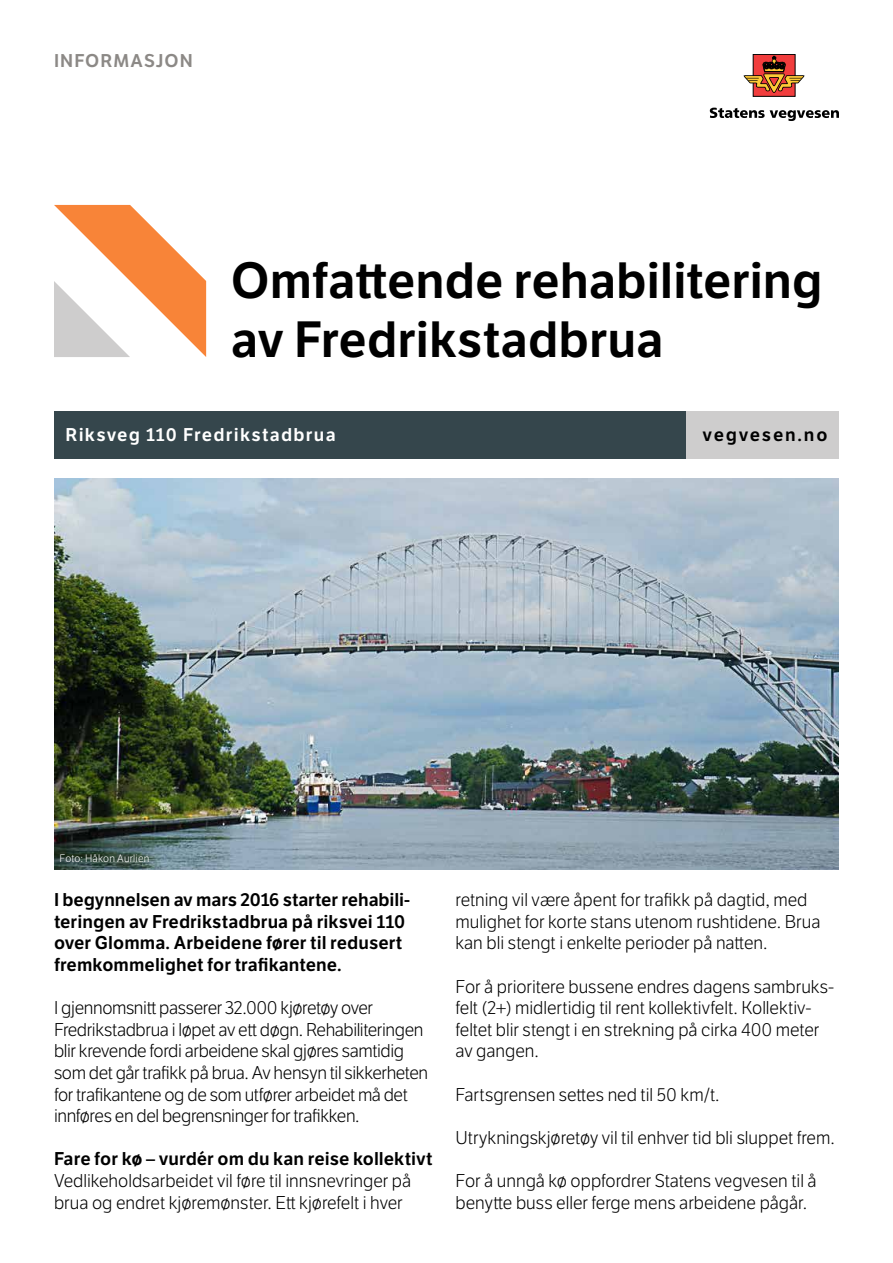
<style>
.page{position:relative;width:893px;height:1263px;background:#fff}
.page>*{position:absolute;margin:0;border:0;box-sizing:border-box;transform-origin:0 0}
.Overskrift_-_1{font:600 49.5px/59.4px "LFT Etica";letter-spacing:-.005em;color:#000}
.Bildetekst_-_1{font:300 18px/21.6px "LFT Etica";letter-spacing:-.005em;color:#000}
.Bildetekst_-_1-2{font:600 18px/21.6px "LFT Etica";color:#000}
.Overskrift_-_2{font:600 18px "LFT Etica";color:#000}
.Infobox_-_Hvit{font:600 18px "LFT Etica";letter-spacing:.07em;color:#fff}
.Overskrift_-_2-2{font:600 18px "LFT Etica";letter-spacing:.055em;color:#8c8986}
.Infoboks_-_Sort{font:600 18px "LFT Etica";letter-spacing:.1em;color:#000}
.Brødtekst_-_1{font:300 10.5px "LFT Etica";letter-spacing:.02em;color:#fff}
</style>
<div class="page">
<svg style="left:710px;top:108px;width:129px;height:13px"></svg>
<div style="left:753px;top:54px;width:42px;height:43px;background:#f13d3d;border:1px solid #000"></div>
<svg style="left:743px;top:55px;width:62px;height:39px"></svg>
<svg style="left:54px;top:205px;width:152px;height:152px"></svg>
<img style="left:54px;top:478px;width:785px;height:392px">
<div style="left:575px;top:411px;width:264px;height:47px;background:#cecdcd"></div>
<div style="left:54px;top:411px;width:631px;height:47px;background:#35464c"></div>
<h2 class="Overskrift_-_2-2" style="left:54px;top:50px;width:140px">INFORMASJON</h2>
<h1 class="Overskrift_-_1" style="left:231px;top:251px;width:593px">Omfattende rehabilitering av Fredrikstadbrua</h1>
<h2 class="Infobox_-_Hvit" style="left:65px;top:424px;width:272px">Riksveg 110 Fredrikstadbrua</h2>
<h2 class="Infoboks_-_Sort" style="left:703px;top:424px;width:126px">vegvesen.no</h2>
<p class="Brødtekst_-_1" style="left:60px;top:853px;width:91px">Foto: Håkon Aurlien</p>
<p class="Bildetekst_-_1-2" style="left:54px;top:889px;width:358px">I begynnelsen av mars 2016 starter rehabili&shy;teringen av Fredrikstadbrua på riksvei 110 over Glomma. Arbeidene fører til redusert fremkommelighet for trafikantene.</p>
<p class="Bildetekst_-_1" style="left:54px;top:998px;width:376px">I gjennomsnitt passerer 32.000 kjøretøy over Fredrikstadbrua i løpet av ett døgn. Rehabiliteringen blir krevende fordi arbeidene skal gjøres samtidig som det går trafikk på brua. Av hensyn til sikkerheten for trafikantene og de som utfører arbeidet må det innføres en del begrensninger for trafikken.</p>
<h2 class="Overskrift_-_2" style="left:54px;top:1148px;width:380px">Fare for kø – vurdér om du kan reise kollektivt</h2>
<p class="Bildetekst_-_1" style="left:54px;top:1170px;width:359px">Vedlikeholdsarbeidet vil føre til innsnevringer på brua og endret kjøremønster. Ett kjørefelt i hver</p>
<p class="Bildetekst_-_1" style="left:455px;top:890px;width:366px">retning vil være åpent for trafikk på dagtid, med mulighet for korte stans utenom rushtidene. Brua kan bli stengt i enkelte perioder på natten.</p>
<p class="Bildetekst_-_1" style="left:455px;top:976px;width:380px">For å prioritere bussene endres dagens sambruks&shy;felt (2+) midlertidig til rent kollektivfelt. Kollektiv&shy;feltet blir stengt i en strekning på cirka 400 meter av gangen.</p>
<p class="Bildetekst_-_1" style="left:455px;top:1084px;width:266px">Fartsgrensen settes ned til 50 km/t.</p>
<p class="Bildetekst_-_1" style="left:455px;top:1127px;width:381px">Utrykningskjøretøy vil til enhver tid bli sluppet frem.</p>
<p class="Bildetekst_-_1" style="left:455px;top:1170px;width:363px">For å unngå kø oppfordrer Statens vegvesen til å benytte buss eller ferge mens arbeidene pågår.</p>
</div>
